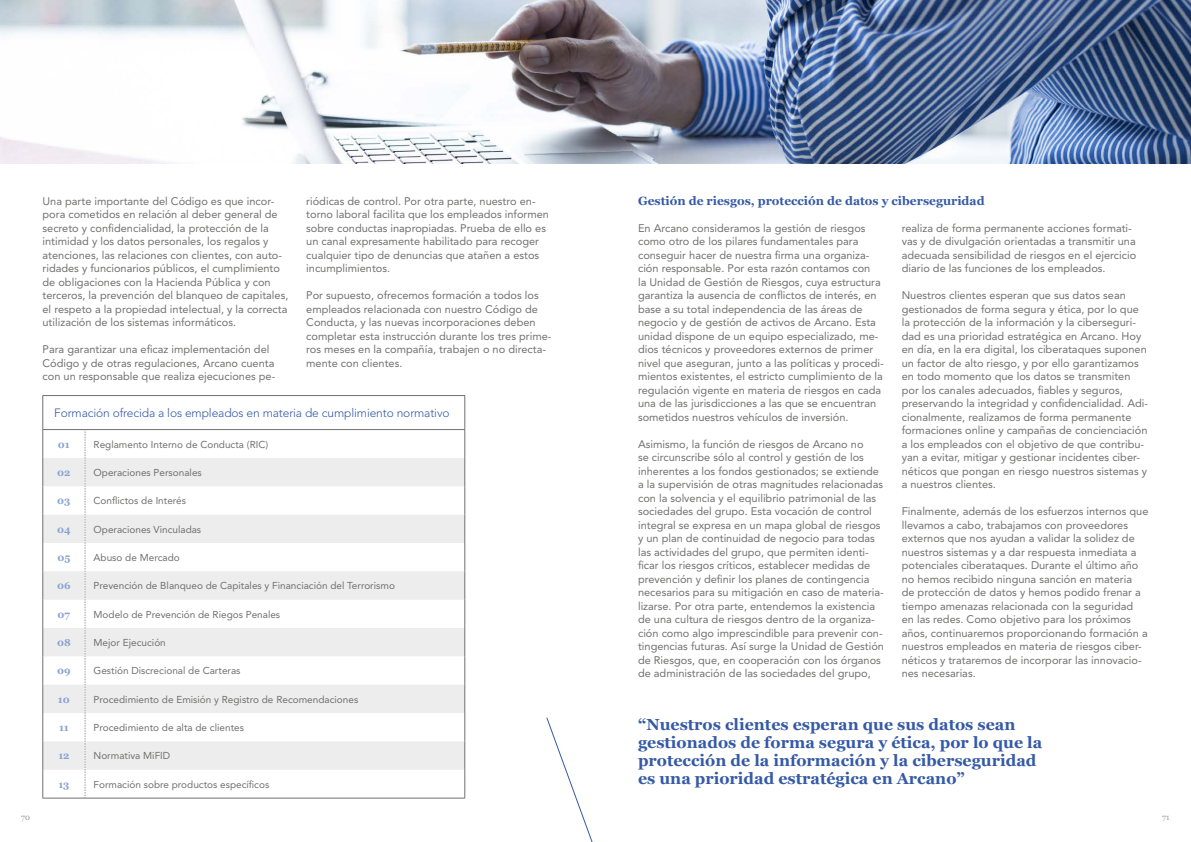
<style>
.page{position:relative;width:1191px;height:842px;background:#fff}
.page>*{position:absolute;margin:0;border:0;box-sizing:border-box;transform-origin:0 0}
.t1{font:700 16px/18px "Georgia";color:#355aa6}
.Título_de_párrafo{font:300 12px "Avenir LT Std";letter-spacing:-.01em;color:#355aa6}
.Subtítulo_párrafo{font:700 12px "Georgia";color:#355aa6}
.Párrafo_1{font:11px/13.5px "Avenir LT Std";color:#70706f}
.Título_de_párrafo-2{font:10px "Avenir LT Std";color:#70706f}
.Título_de_párrafo-3{font:700 10px "Georgia";color:#8aa3d3}
.t2{font:8px "Georgia";color:#9d9d9d}
</style>
<div class="page">
<svg style="left:44px;top:458px;width:420px;height:312px;fill:#ededed"></svg>
<hr style="left:464px;top:396px;width:1px;height:33px;background:#70706f">
<hr style="left:43px;top:395px;width:42px;height:1px;background:#70706f">
<hr style="left:43px;top:396px;width:1px;height:33px;background:#70706f">
<hr style="left:85px;top:395px;width:380px;height:1px;background:#70706f">
<hr style="left:43px;top:429px;width:42px;height:1px;background:#70706f">
<hr style="left:85px;top:429px;width:380px;height:1px;background:#70706f">
<svg style="left:464px;top:430px;width:1px;height:368px"></svg>
<svg style="left:43px;top:430px;width:1px;height:368px"></svg>
<svg style="left:85px;top:430px;width:1px;height:368px"></svg>
<hr style="left:43px;top:798px;width:42px;height:1px;background:#70706f">
<hr style="left:85px;top:798px;width:380px;height:1px;background:#70706f">
<img style="left:0;top:0;width:1191px;height:163px">
<svg style="left:546px;top:717px;width:47px;height:125px"></svg>
<p class="Párrafo_1" style="left:43px;top:194px;width:247px">Una parte importante del Código es que incor&shy;pora cometidos en relación al deber general de secreto y confidencialidad, la protección de la intimidad y los datos personales, los regalos y atenciones, las relaciones con clientes, con auto&shy;ridades y funcionarios públicos, el cumplimiento de obligaciones con la Hacienda Pública y con terceros, la prevención del blanqueo de capitales, el respeto a la propiedad intelectual, y la correcta utilización de los sistemas informáticos.</p>
<p class="Párrafo_1" style="left:43px;top:343px;width:234px">Para garantizar una eficaz implementación del<br>Código y de otras regulaciones, Arcano cuenta con un responsable que realiza ejecuciones pe-</p>
<p class="Párrafo_1" style="left:306px;top:194px;width:244px">riódicas de control. Por otra parte, nuestro en&shy;torno laboral facilita que los empleados informen sobre conductas inapropiadas. Prueba de ello es un canal expresamente habilitado para recoger cualquier tipo de denuncias que atañen a estos incumplimientos.</p>
<p class="Párrafo_1" style="left:306px;top:289px;width:247px">Por supuesto, ofrecemos formación a todos los empleados relacionada con nuestro Código de Conducta, y las nuevas incorporaciones deben completar esta instrucción durante los tres prime&shy;ros meses en la compañía, trabajen o no directa&shy;mente con clientes.</p>
<p class="Título_de_párrafo" style="left:54px;top:406px;width:397px">Formación ofrecida a los empleados en materia de cumplimiento normativo</p>
<p class="Título_de_párrafo-3" style="left:58px;top:436px;width:13px">01</p>
<p class="Título_de_párrafo-2" style="left:94px;top:438px;width:176px">Reglamento Interno de Conducta (RIC)</p>
<p class="Título_de_párrafo-3" style="left:57px;top:465px;width:15px">02</p>
<p class="Título_de_párrafo-2" style="left:94px;top:467px;width:110px">Operaciones Personales</p>
<p class="Título_de_párrafo-3" style="left:57px;top:493px;width:15px">03</p>
<p class="Título_de_párrafo-2" style="left:94px;top:495px;width:94px">Conflictos de Interés</p>
<p class="Título_de_párrafo-3" style="left:57px;top:522px;width:15px">04</p>
<p class="Título_de_párrafo-2" style="left:94px;top:523px;width:109px">Operaciones Vinculadas</p>
<p class="Título_de_párrafo-3" style="left:57px;top:550px;width:14px">05</p>
<p class="Título_de_párrafo-2" style="left:94px;top:552px;width:88px">Abuso de Mercado</p>
<p class="Título_de_párrafo-3" style="left:57px;top:578px;width:15px">06</p>
<p class="Título_de_párrafo-2" style="left:94px;top:580px;width:303px">Prevención de Blanqueo de Capitales y Financiación del Terrorismo</p>
<p class="Título_de_párrafo-3" style="left:58px;top:607px;width:14px">07</p>
<p class="Título_de_párrafo-2" style="left:94px;top:608px;width:188px">Modelo de Prevención de Riegos Penales</p>
<p class="Título_de_párrafo-3" style="left:57px;top:635px;width:15px">08</p>
<p class="Título_de_párrafo-2" style="left:94px;top:637px;width:74px">Mejor Ejecución</p>
<p class="Título_de_párrafo-3" style="left:57px;top:663px;width:15px">09</p>
<p class="Título_de_párrafo-2" style="left:94px;top:665px;width:148px">Gestión Discrecional de Carteras</p>
<p class="Título_de_párrafo-3" style="left:58px;top:692px;width:13px">10</p>
<p class="Título_de_párrafo-2" style="left:94px;top:693px;width:266px">Procedimiento de Emisión y Registro de Recomendaciones</p>
<p class="Título_de_párrafo-3" style="left:59px;top:720px;width:11px">11</p>
<p class="Título_de_párrafo-2" style="left:94px;top:722px;width:152px">Procedimiento de alta de clientes</p>
<p class="Título_de_párrafo-3" style="left:58px;top:748px;width:13px">12</p>
<p class="Título_de_párrafo-2" style="left:94px;top:750px;width:78px">Normativa MiFID</p>
<p class="Título_de_párrafo-3" style="left:58px;top:777px;width:13px">13</p>
<p class="Título_de_párrafo-2" style="left:94px;top:778px;width:177px">Formación sobre productos específicos</p>
<p class="Subtítulo_párrafo" style="left:638px;top:191px;width:348px">Gestión de riesgos, protección de datos y ciberseguridad</p>
<p class="Párrafo_1" style="left:638px;top:221px;width:247px">En Arcano consideramos la gestión de riesgos como otro de los pilares fundamentales para conseguir hacer de nuestra firma una organiza&shy;ción responsable. Por esta razón contamos con<br>la Unidad de Gestión de Riesgos, cuya estructura garantiza la ausencia de conflictos de interés, en base a su total independencia de las áreas de negocio y de gestión de activos de Arcano. Esta unidad dispone de un equipo especializado, me&shy;dios técnicos y proveedores externos de primer nivel que aseguran, junto a las políticas y procedi&shy;mientos existentes, el estricto cumplimiento de la regulación vigente en materia de riesgos en cada una de las jurisdicciones a las que se encuentran sometidos nuestros vehículos de inversión.</p>
<p class="Párrafo_1" style="left:638px;top:437px;width:247px">Asimismo, la función de riesgos de Arcano no<br>se circunscribe sólo al control y gestión de los inherentes a los fondos gestionados; se extiende a la supervisión de otras magnitudes relacionadas con la solvencia y el equilibrio patrimonial de las sociedades del grupo. Esta vocación de control integral se expresa en un mapa global de riesgos y un plan de continuidad de negocio para todas las actividades del grupo, que permiten identi&shy;ficar los riesgos críticos, establecer medidas de prevención y definir los planes de contingencia necesarios para su mitigación en caso de materia&shy;lizarse. Por otra parte, entendemos la existencia de una cultura de riesgos dentro de la organiza&shy;ción como algo imprescindible para prevenir con&shy;tingencias futuras. Así surge la Unidad de Gestión de Riesgos, que, en cooperación con los órganos de administración de las sociedades del grupo,</p>
<p class="Párrafo_1" style="left:901px;top:221px;width:236px">realiza de forma permanente acciones formati&shy;vas y de divulgación orientadas a transmitir una adecuada sensibilidad de riesgos en el ejercicio diario de las funciones de los empleados.</p>
<p class="Párrafo_1" style="left:901px;top:289px;width:248px">Nuestros clientes esperan que sus datos sean gestionados de forma segura y ética, por lo que la protección de la información y la ciberseguri&shy;dad es una prioridad estratégica en Arcano. Hoy en día, en la era digital, los ciberataques suponen un factor de alto riesgo, y por ello garantizamos en todo momento que los datos se transmiten por los canales adecuados, fiables y seguros, preservando la integridad y confidencialidad. Adi&shy;cionalmente, realizamos de forma permanente formaciones online y campañas de concienciación a los empleados con el objetivo de que contribu&shy;yan a evitar, mitigar y gestionar incidentes ciber&shy;néticos que pongan en riesgo nuestros sistemas y a nuestros clientes.</p>
<p class="Párrafo_1" style="left:901px;top:505px;width:248px">Finalmente, además de los esfuerzos internos que llevamos a cabo, trabajamos con proveedores externos que nos ayudan a validar la solidez de nuestros sistemas y a dar respuesta inmediata a potenciales ciberataques. Durante el último año no hemos recibido ninguna sanción en materia<br>de protección de datos y hemos podido frenar a tiempo amenazas relacionada con la seguridad<br>en las redes. Como objetivo para los próximos años, continuaremos proporcionando formación a nuestros empleados en materia de riesgos ciber&shy;néticos y trataremos de incorporar las innovacio&shy;nes necesarias.</p>
<p class="t1" style="left:638px;top:714px;width:406px">“Nuestros clientes esperan que sus datos sean gestionados de forma segura y ética, por lo que la protección de la información y la ciberseguridad es una prioridad estratégica en Arcano”</p>
<p class="t2" style="left:21px;top:812px;width:10px">70</p>
<p class="t2" style="left:1162px;top:812px;width:9px">71</p>
</div>
